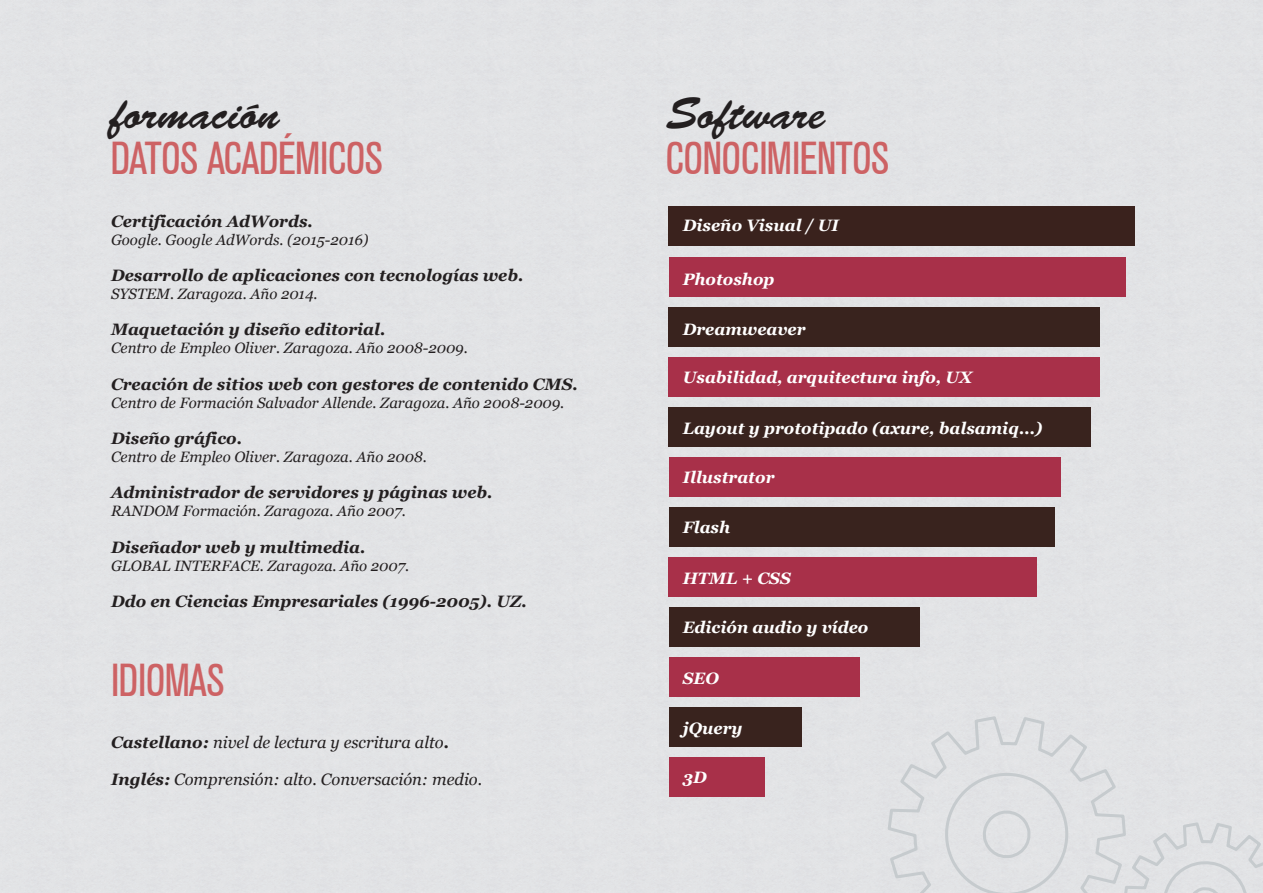
<style>
.page{position:relative;width:1263px;height:893px;background:#e2e3e5}
.page>*{position:absolute;margin:0;border:0;box-sizing:border-box;transform-origin:0 0}
.t1{font:45px "Akzelerat Condensed Normal";color:#cd6264}
.t2{font:45px "Brush Script Std";color:#231f20}
.t3{font:italic 700 16.5px "Georgia";color:#231f20}
.t4{font:italic 700 16.5px "Georgia";color:#fff}
.t5{font:italic 16.5px "Georgia";color:#231f20}
.t6{font:italic 15px "Georgia";color:#231f20}
.s1{font-weight:700}
</style>
<div class="page">
<div style="left:669px;top:758px;width:95px;height:39px;background:#a83049"></div>
<div style="left:669px;top:658px;width:190px;height:39px;background:#a83049"></div>
<div style="left:669px;top:557px;width:368px;height:39px;background:#a83049"></div>
<div style="left:669px;top:458px;width:391px;height:39px;background:#a83049"></div>
<div style="left:669px;top:308px;width:431px;height:39px;background:#39231e"></div>
<div style="left:669px;top:358px;width:431px;height:39px;background:#a83049"></div>
<div style="left:669px;top:258px;width:457px;height:39px;background:#a83049"></div>
<div style="left:669px;top:207px;width:466px;height:39px;background:#3a221d"></div>
<div style="left:669px;top:408px;width:422px;height:39px;background:#39231e"></div>
<div style="left:669px;top:507px;width:385px;height:39px;background:#39231e"></div>
<div style="left:669px;top:607px;width:250px;height:39px;background:#39231e"></div>
<div style="left:669px;top:708px;width:132px;height:39px;background:#39231e"></div>
<svg style="left:886px;top:714px;width:377px;height:179px;background:#dfe0e3"></svg>
<h1 class="t2" style="left:111px;top:88px;width:170px">formación</h1>
<h1 class="t1" style="left:111px;top:133px;width:273px">DATOS ACADÉMICOS</h1>
<p class="t3" style="left:111px;top:210px;width:203px">Certificación AdWords.</p>
<p class="t6" style="left:111px;top:230px;width:259px">Google. Google AdWords. (2015-2016)</p>
<p class="t3" style="left:111px;top:265px;width:414px">Desarrollo de aplicaciones con tecnologías web.</p>
<p class="t6" style="left:111px;top:285px;width:208px">SYSTEM. Zaragoza. Año 2014.</p>
<p class="t3" style="left:111px;top:319px;width:276px">Maquetación y diseño editorial.</p>
<p class="t6" style="left:111px;top:339px;width:358px">Centro de Empleo Oliver. Zaragoza. Año 2008-2009.</p>
<p class="t3" style="left:111px;top:373px;width:468px">Creación de sitios web con gestores de contenido CMS.</p>
<p class="t6" style="left:111px;top:393px;width:455px">Centro de Formación Salvador Allende. Zaragoza. Año 2008-2009.</p>
<p class="t3" style="left:111px;top:428px;width:133px">Diseño gráfico.</p>
<p class="t6" style="left:111px;top:447px;width:317px">Centro de Empleo Oliver. Zaragoza. Año 2008.</p>
<p class="t3" style="left:111px;top:482px;width:383px">Administrador de servidores y páginas web.</p>
<p class="t6" style="left:111px;top:502px;width:296px">RANDOM Formación. Zaragoza. Año 2007.</p>
<p class="t3" style="left:111px;top:536px;width:256px">Diseñador web y multimedia.</p>
<p class="t6" style="left:111px;top:556px;width:300px">GLOBAL INTERFACE. Zaragoza. Año 2007.</p>
<p class="t3" style="left:111px;top:591px;width:417px">Ddo en Ciencias Empresariales (1996-2005). UZ.</p>
<h1 class="t1" style="left:111px;top:654px;width:115px">IDIOMAS</h1>
<p class="t5" style="left:111px;top:732px;width:340px"><span class="s1">Castellano:</span> nivel de lectura y escritura alto<span class="s1">.</span></p>
<p class="t5" style="left:111px;top:768px;width:373px"><span class="s1">Inglés:</span> Comprensión: alto. Conversación: medio.</p>
<h1 class="t2" style="left:666px;top:88px;width:161px">Software</h1>
<h1 class="t1" style="left:666px;top:133px;width:224px">CONOCIMIENTOS</h1>
<p class="t4" style="left:683px;top:215px;width:158px">Diseño Visual / UI</p>
<p class="t4" style="left:683px;top:269px;width:93px">Photoshop</p>
<p class="t4" style="left:683px;top:318px;width:124px">Dreamweaver</p>
<p class="t4" style="left:683px;top:366px;width:291px">Usabilidad, arquitectura info, UX</p>
<p class="t4" style="left:683px;top:417px;width:361px">Layout y prototipado (axure, balsamiq...)</p>
<p class="t4" style="left:683px;top:467px;width:93px">Illustrator</p>
<p class="t4" style="left:683px;top:516px;width:49px">Flash</p>
<p class="t4" style="left:683px;top:567px;width:110px">HTML + CSS</p>
<p class="t4" style="left:683px;top:617px;width:187px">Edición audio y vídeo</p>
<p class="t4" style="left:683px;top:668px;width:38px">SEO</p>
<p class="t4" style="left:683px;top:717px;width:61px">jQuery</p>
<p class="t4" style="left:683px;top:767px;width:26px">3D</p>
</div>
